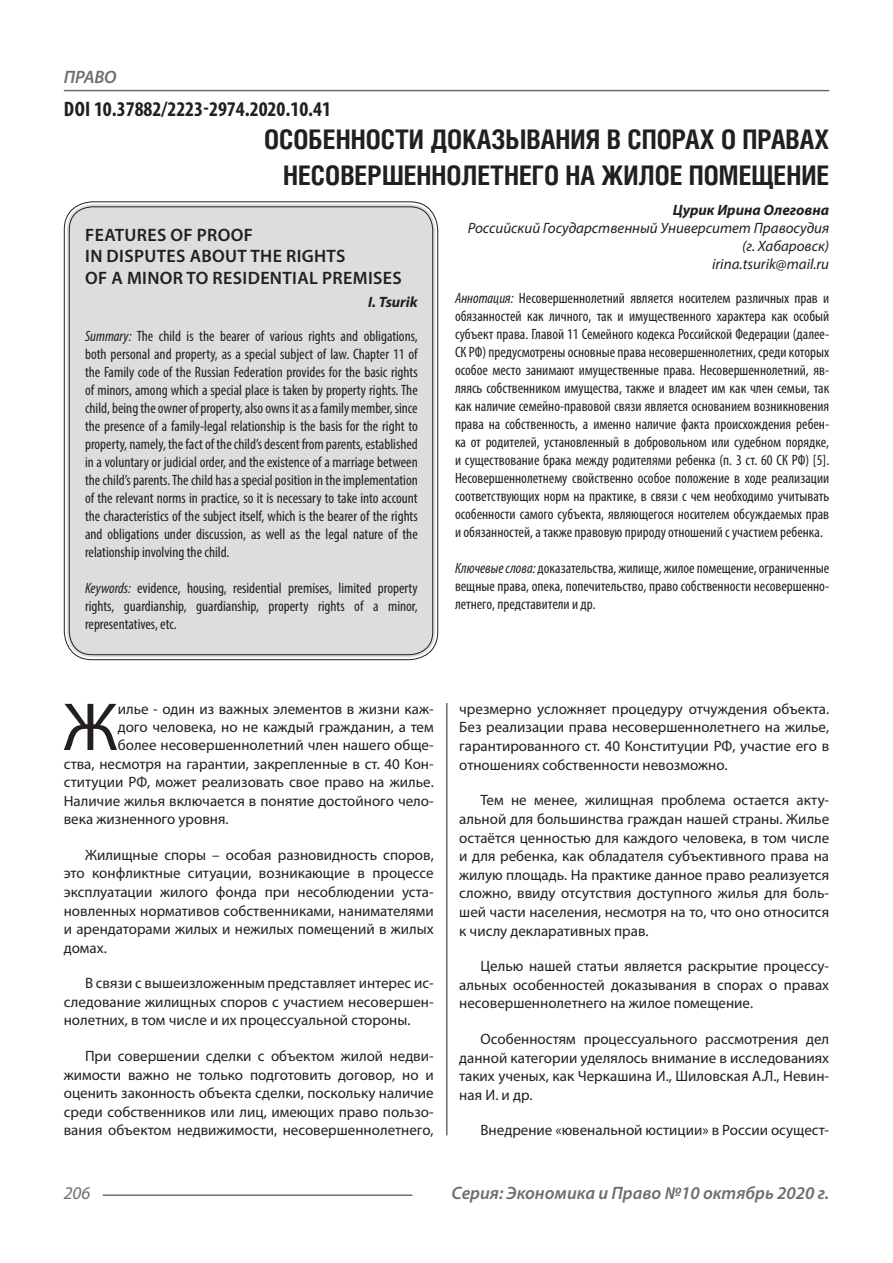
<style>
.page{position:relative;width:893px;height:1263px;background:#fff}
.page>*{position:absolute;margin:0;border:0;box-sizing:border-box;transform-origin:0 0}
.Статья_текст_первый{font:68.4px "Myriad Pro";color:#231f20}
.Статья_название{font:700 27px/36px "Helios Cond C";color:#231f20;text-align:right}
.ДОИ{font:700 condensed 21px "Myriad Pro";color:#231f20}
.Статья_название_англ{font:600 18px "Myriad Pro";letter-spacing:.02em;color:#231f20}
.t1{font:italic 600 18px "Myriad Pro";color:#6c6d70}
.t2{font:italic 18px "Myriad Pro";color:#6c6d70}
.Статья_текст{font:15px/18.6px "Myriad Pro";color:#231f20;text-align:justify}
.Статья_аннотация_тек{font:condensed 15px/18px "Myriad Pro";color:#231f20;text-align:justify}
.Статья_аннотация_анг{font:condensed 15px/18px "Myriad Pro";color:#231f20;text-align:justify}
.Статья_текст_первый-2{font:15px "Myriad Pro";color:#231f20}
.Статья_автор_инфо{font:italic 15px "Myriad Pro";color:#231f20}
.Статья_автор_фио_рус{font:italic 700 15px "Myriad Pro";color:#231f20}
.Статья_автор_англ{font:italic 700 15px "Myriad Pro";color:#231f20}
.s1{font-style:italic}
</style>
<div class="page">
<hr style="left:446px;top:128px;width:1px;height:1007px;background:#231f20">
<hr style="left:103px;top:1194px;width:309px;height:2px;background:#6c6d70">
<hr style="left:64px;top:90px;width:765px;height:1px;background:#6c6d70">
<div style="left:442px;top:128px;width:10px;height:575px;background:#fff"></div>
<div style="left:67px;top:204px;width:368px;height:453px;background:#dcdddf;border-radius:26px"></div>
<p class="t1" style="left:64px;top:66px;width:54px">ПРАВО</p>
<p class="ДОИ" style="left:64px;top:96px;width:269px">DOI 10.37882/2223-2974.2020.10.41</p>
<p class="Статья_название" style="left:264px;top:121px;width:566px">ОСОБЕННОСТИ ДОКАЗЫВАНИЯ В СПОРАХ О ПРАВАХ<br>НЕСОВЕРШЕННОЛЕТНЕГО НА ЖИЛОЕ ПОМЕЩЕНИЕ</p>
<p class="Статья_автор_фио_рус" style="left:673px;top:200px;width:158px">Цурик Ирина Олеговна</p>
<p class="Статья_автор_инфо" style="left:468px;top:218px;width:363px">Российский Государственный Университет Правосудия</p>
<p class="Статья_автор_инфо" style="left:742px;top:236px;width:88px">(г. Хабаровск)</p>
<p class="Статья_автор_инфо" style="left:712px;top:254px;width:119px">irina.tsurik@mail.ru</p>
<p class="Статья_аннотация_тек" style="left:455px;top:288px;width:376px"><span class="s1">Аннотация:</span> Несовершеннолетний является носителем различных прав и обязанностей как личного, так и имущественного характера как особый субъект права. Главой 11 Семейного кодекса Российской Федерации (далее-СК РФ) предусмотрены основные права несовершеннолетних, среди которых особое место занимают имущественные права. Несовершеннолетний, яв&shy;ляясь собственником имущества, также и владеет им как член семьи, так как наличие семейно-правовой связи является основанием возникновения права на собственность, а именно наличие факта происхождения ребен&shy;ка от родителей, установленный в добровольном или судебном порядке, и существование брака между родителями ребенка (п. 3 ст. 60 СК РФ) [5].<br>Несовершеннолетнему свойственно особое положение в ходе реализации соответствующих норм на практике, в связи с чем необходимо учитывать особенности самого субъекта, являющегося носителем обсуждаемых прав и обязанностей, а также правовую природу отношений с участием ребенка.</p>
<p class="Статья_аннотация_тек" style="left:455px;top:558px;width:376px"><span class="s1">Ключевые слова:</span> доказательства, жилище, жилое помещение, ограниченные вещные права, опека, попечительство, право собственности несовершенно&shy;летнего, представители и др.</p>
<p class="Статья_название_англ" style="left:85px;top:223px;width:169px">FEATURES OF PROOF</p>
<p class="Статья_название_англ" style="left:85px;top:245px;width:262px">IN DISPUTES ABOUT THE RIGHTS</p>
<p class="Статья_название_англ" style="left:85px;top:266px;width:318px">OF A MINOR TO RESIDENTIAL PREMISES</p>
<p class="Статья_автор_англ" style="left:368px;top:292px;width:51px">I. Tsurik</p>
<p class="Статья_аннотация_анг" style="left:85px;top:327px;width:334px"><span class="s1">Summary:</span> The child is the bearer of various rights and obligations, both personal and property, as a special subject of law. Chapter 11 of the Family code of the Russian Federation provides for the basic rights of minors, among which a special place is taken by property rights. The child, being the owner of property, also owns it as a family member, since the presence of a family-legal relationship is the basis for the right to property, namely, the fact of the child’s descent from parents, established in a voluntary or judicial order, and the existence of a marriage between the child’s parents. The child has a special position in the implementation of the relevant norms in practice, so it is necessary to take into account the characteristics of the subject itself, which is the bearer of the rights and obligations under discussion, as well as the legal nature of the relationship involving the child.</p>
<p class="Статья_аннотация_анг" style="left:85px;top:579px;width:334px"><span class="s1">Keywords:</span> evidence, housing, residential premises, limited property rights, guardianship, guardianship, property rights of a minor, representatives, etc.</p>
<p class="Статья_текст_первый" style="left:63px;top:685px;width:56px">Ж</p>
<p class="Статья_текст_первый-2" style="left:118px;top:700px;width:317px">илье - один из важных элементов в жизни каж-</p>
<p class="Статья_текст_первый-2" style="left:118px;top:718px;width:317px">дого человека, но не каждый гражданин, а тем</p>
<p class="Статья_текст_первый-2" style="left:118px;top:736px;width:317px">более несовершеннолетний член нашего обще-</p>
<p class="Статья_текст_первый-2" style="left:64px;top:754px;width:371px">ства, несмотря на гарантии, закрепленные в ст. 40 Кон-</p>
<p class="Статья_текст_первый-2" style="left:64px;top:773px;width:371px">ституции РФ, может реализовать свое право на жилье.</p>
<p class="Статья_текст_первый-2" style="left:64px;top:791px;width:371px">Наличие жилья включается в понятие достойного чело-</p>
<p class="Статья_текст_первый-2" style="left:64px;top:810px;width:166px">века жизненного уровня.</p>
<p class="Статья_текст" style="left:64px;top:845px;width:371px;text-indent:21px">Жилищные споры – особая разновидность споров, это конфликтные ситуации, возникающие в процессе эксплуатации жилого фонда при несоблюдении уста&shy;новленных нормативов собственниками, нанимателями и арендаторами жилых и нежилых помещений в жилых домах.</p>
<p class="Статья_текст" style="left:64px;top:974px;width:371px;text-indent:21px">В связи с вышеизложенным представляет интерес ис&shy;следование жилищных споров с участием несовершен&shy;нолетних, в том числе и их процессуальной стороны.</p>
<p class="Статья_текст" style="left:64px;top:1046px;width:371px;text-indent:21px">При совершении сделки с объектом жилой недви&shy;жимости важно не только подготовить договор, но и оценить законность объекта сделки, поскольку наличие среди собственников или лиц, имеющих право пользо&shy;вания объектом недвижимости, несовершеннолетнего,</p>
<p class="Статья_текст" style="left:459px;top:699px;width:371px">чрезмерно усложняет процедуру отчуждения объекта.<br>Без реализации права несовершеннолетнего на жилье, гарантированного ст. 40 Конституции РФ, участие его в отношениях собственности невозможно.</p>
<p class="Статья_текст" style="left:459px;top:791px;width:371px;text-indent:21px">Тем не менее, жилищная проблема остается акту&shy;альной для большинства граждан нашей страны. Жилье остаётся ценностью для каждого человека, в том числе и для ребенка, как обладателя субъективного права на жилую площадь. На практике данное право реализуется сложно, ввиду отсутствия доступного жилья для боль&shy;шей части населения, несмотря на то, что оно относится к числу декларативных прав.</p>
<p class="Статья_текст" style="left:459px;top:956px;width:371px;text-indent:21px">Целью нашей статьи является раскрытие процессу&shy;альных особенностей доказывания в спорах о правах несовершеннолетнего на жилое помещение.</p>
<p class="Статья_текст" style="left:459px;top:1029px;width:371px;text-indent:21px">Особенностям процессуального рассмотрения дел данной категории уделялось внимание в исследованиях таких ученых, как Черкашина И., Шиловская А.Л., Невин&shy;ная И. и др.</p>
<p class="Статья_текст" style="left:480px;top:1121px;width:350px">Внедрение «ювенальной юстиции» в России осущест-</p>
<p class="t2" style="left:64px;top:1182px;width:28px">206</p>
<p class="t1" style="left:451px;top:1182px;width:379px">Серия: Экономика и Право №10 октябрь 2020 г.</p>
</div>
